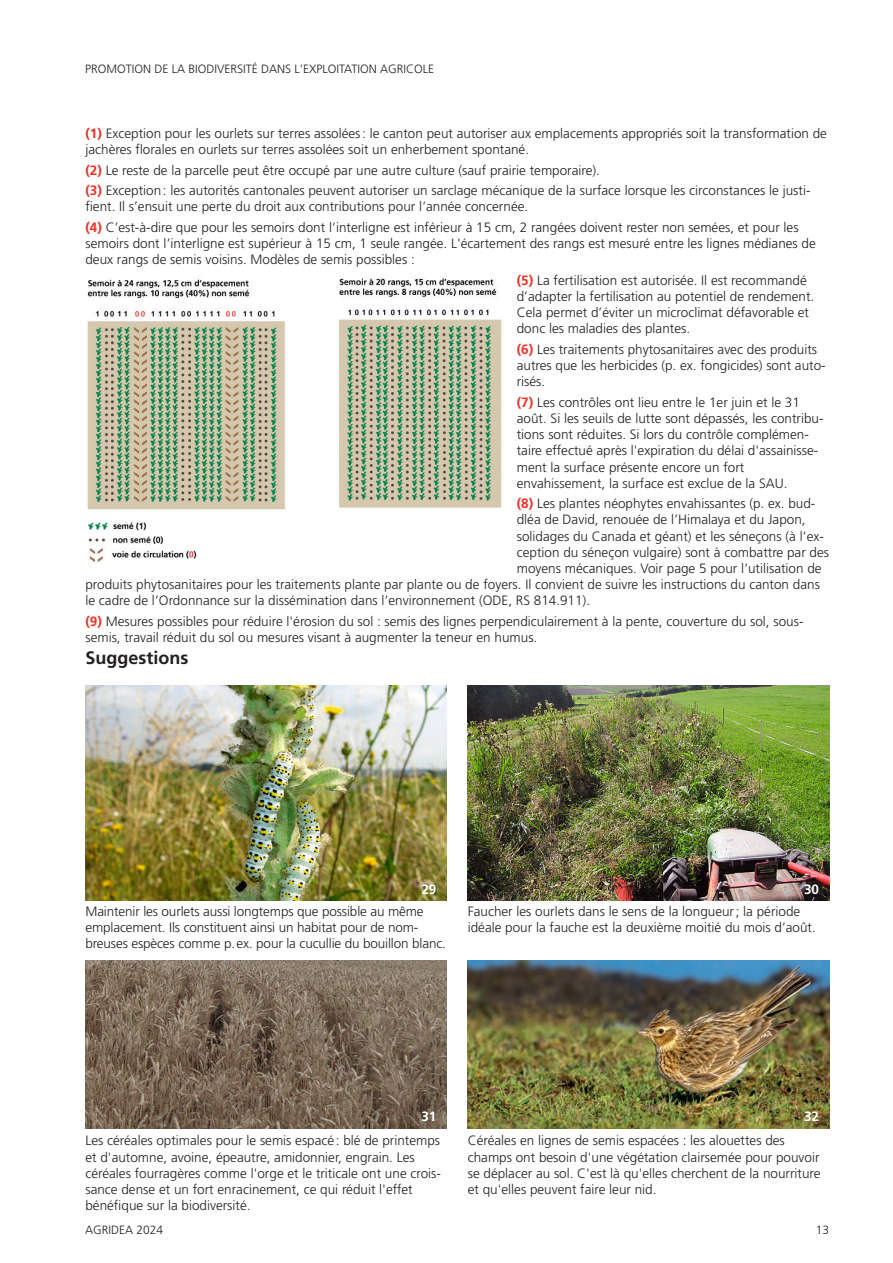
<style>
.page{position:relative;width:893px;height:1263px;background:#fff}
.page>*{position:absolute;margin:0;border:0;box-sizing:border-box;transform-origin:0 0}
.Überschrift_2_nach_1_2{font:700 18px "Frutiger LT Pro";color:#231f20}
.Standard_Grundschrift_nach_1_2{font:300 13.5px/16.2px "Frutiger LT Pro";color:#231f20}
.Standard_Grundschrift{font:300 13.5px/16.2px "Frutiger LT Pro";color:#231f20}
._03_9_Pt_Grundtext{font:700 13.5px "Frutiger LT Pro";color:#fff}
.t1{font:300 12px "Frutiger LT Pro";color:#231f20}
.s1{font-weight:700;color:#ef3122}
</style>
<div class="page">
<img style="left:87px;top:278px;width:415px;height:285px">
<img style="left:468px;top:685px;width:361px;height:215px">
<img style="left:85px;top:685px;width:361px;height:215px">
<img style="left:468px;top:960px;width:361px;height:168px">
<img style="left:85px;top:960px;width:361px;height:168px">
<p class="t1" style="left:85px;top:62px;width:351px">PROMOTION DE LA BIODIVERSITÉ DANS L'EXPLOITATION AGRICOLE</p>
<p class="Standard_Grundschrift_nach_1_2" style="left:85px;top:125px;width:743px"><span class="s1">(1)</span> Exception pour les ourlets sur terres assolées: le canton peut autoriser aux emplacements appropriés soit la transformation de jachères florales en ourlets sur terres assolées soit un enherbement spontané.</p>
<p class="Standard_Grundschrift_nach_1_2" style="left:85px;top:162px;width:516px"><span class="s1">(2)</span> Le reste de la parcelle peut être occupé par une autre culture (sauf prairie temporaire).</p>
<p class="Standard_Grundschrift_nach_1_2" style="left:85px;top:183px;width:726px"><span class="s1">(3)</span> Exception: les autorités cantonales peuvent autoriser un sarclage mécanique de la surface lorsque les circonstances le justi&shy;fient. Il s’ensuit une perte du droit aux contributions pour l’année concernée.</p>
<p class="Standard_Grundschrift_nach_1_2" style="left:85px;top:219px;width:732px"><span class="s1">(4)</span> C’est-à-dire que pour les semoirs dont l’interligne est inférieur à 15 cm, 2 rangées doivent rester non semées, et pour les semoirs dont l’interligne est supérieur à 15 cm, 1 seule rangée. L'écartement des rangs est mesuré entre les lignes médianes de deux rangs de semis voisins. Modèles de semis possibles :</p>
<p class="Standard_Grundschrift_nach_1_2" style="left:517px;top:272px;width:299px"><span class="s1">(5)</span> La fertilisation est autorisée. Il est recommandé d’adapter la fertilisation au potentiel de rendement.<br>Cela permet d’éviter un microclimat défavorable et donc les maladies des plantes.</p>
<p class="Standard_Grundschrift_nach_1_2" style="left:517px;top:341px;width:310px"><span class="s1">(6)</span> Les traitements phytosanitaires avec des produits autres que les herbicides (p. ex. fongicides) sont auto&shy;risés.</p>
<p class="Standard_Grundschrift_nach_1_2" style="left:517px;top:394px;width:308px"><span class="s1">(7)</span> Les contrôles ont lieu entre le 1er juin et le 31 août. Si les seuils de lutte sont dépassés, les contribu&shy;tions sont réduites. Si lors du contrôle complémen&shy;taire effectué après l'expiration du délai d'assainisse&shy;ment la surface présente encore un fort envahissement, la surface est exclue de la SAU.</p>
<p class="Standard_Grundschrift_nach_1_2" style="left:517px;top:495px;width:300px"><span class="s1">(8)</span> Les plantes néophytes envahissantes (p. ex. bud-</p>
<p class="Standard_Grundschrift_nach_1_2" style="left:517px;top:512px;width:290px">dléa de David, renouée de l’Himalaya et du Japon,</p>
<p class="Standard_Grundschrift_nach_1_2" style="left:517px;top:528px;width:307px">solidages du Canada et géant) et les séneçons (à l’ex-</p>
<p class="Standard_Grundschrift_nach_1_2" style="left:517px;top:544px;width:314px">ception du séneçon vulgaire) sont à combattre par des</p>
<p class="Standard_Grundschrift_nach_1_2" style="left:517px;top:560px;width:306px">moyens mécaniques. Voir page 5 pour l’utilisation de</p>
<p class="Standard_Grundschrift_nach_1_2" style="left:85px;top:576px;width:736px">produits phytosanitaires pour les traitements plante par plante ou de foyers. Il convient de suivre les instructions du canton dans</p>
<p class="Standard_Grundschrift_nach_1_2" style="left:85px;top:593px;width:506px">le cadre de l’Ordonnance sur la dissémination dans l’environnement (ODE, RS 814.911).</p>
<p class="Standard_Grundschrift_nach_1_2" style="left:85px;top:613px;width:719px"><span class="s1">(9)</span> Mesures possibles pour réduire l'érosion du sol : semis des lignes perpendiculairement à la pente, couverture du sol, sous&shy;semis, travail réduit du sol ou mesures visant à augmenter la teneur en humus.</p>
<p class="Überschrift_2_nach_1_2" style="left:85px;top:647px;width:104px">Suggestions</p>
<p class="_03_9_Pt_Grundtext" style="left:421px;top:881px;width:17px">29</p>
<p class="_03_9_Pt_Grundtext" style="left:804px;top:881px;width:17px">30</p>
<p class="Standard_Grundschrift" style="left:85px;top:903px;width:362px">Maintenir les ourlets aussi longtemps que possible au même emplacement. Ils constituent ainsi un habitat pour de nom&shy;breuses espèces comme p.ex. pour la cucullie du bouillon blanc.</p>
<p class="Standard_Grundschrift" style="left:468px;top:903px;width:350px">Faucher les ourlets dans le sens de la longueur; la période idéale pour la fauche est la deuxième moitié du mois d’août.</p>
<p class="_03_9_Pt_Grundtext" style="left:421px;top:1108px;width:17px">31</p>
<p class="_03_9_Pt_Grundtext" style="left:804px;top:1108px;width:17px">32</p>
<p class="Standard_Grundschrift" style="left:85px;top:1133px;width:357px">Les céréales optimales pour le semis espacé: blé de printemps et d'automne, avoine, épeautre, amidonnier, engrain. Les céréales fourragères comme l'orge et le triticale ont une crois&shy;sance dense et un fort enracinement, ce qui réduit l'effet bénéfique sur la biodiversité.</p>
<p class="Standard_Grundschrift" style="left:468px;top:1133px;width:354px">Céréales en lignes de semis espacées : les alouettes des champs ont besoin d'une végétation clairsemée pour pouvoir se déplacer au sol. C'est là qu'elles cherchent de la nourriture et qu'elles peuvent faire leur nid.</p>
<p class="t1" style="left:85px;top:1222px;width:80px">AGRIDEA 2024</p>
<p class="t1" style="left:816px;top:1222px;width:15px">13</p>
</div>
